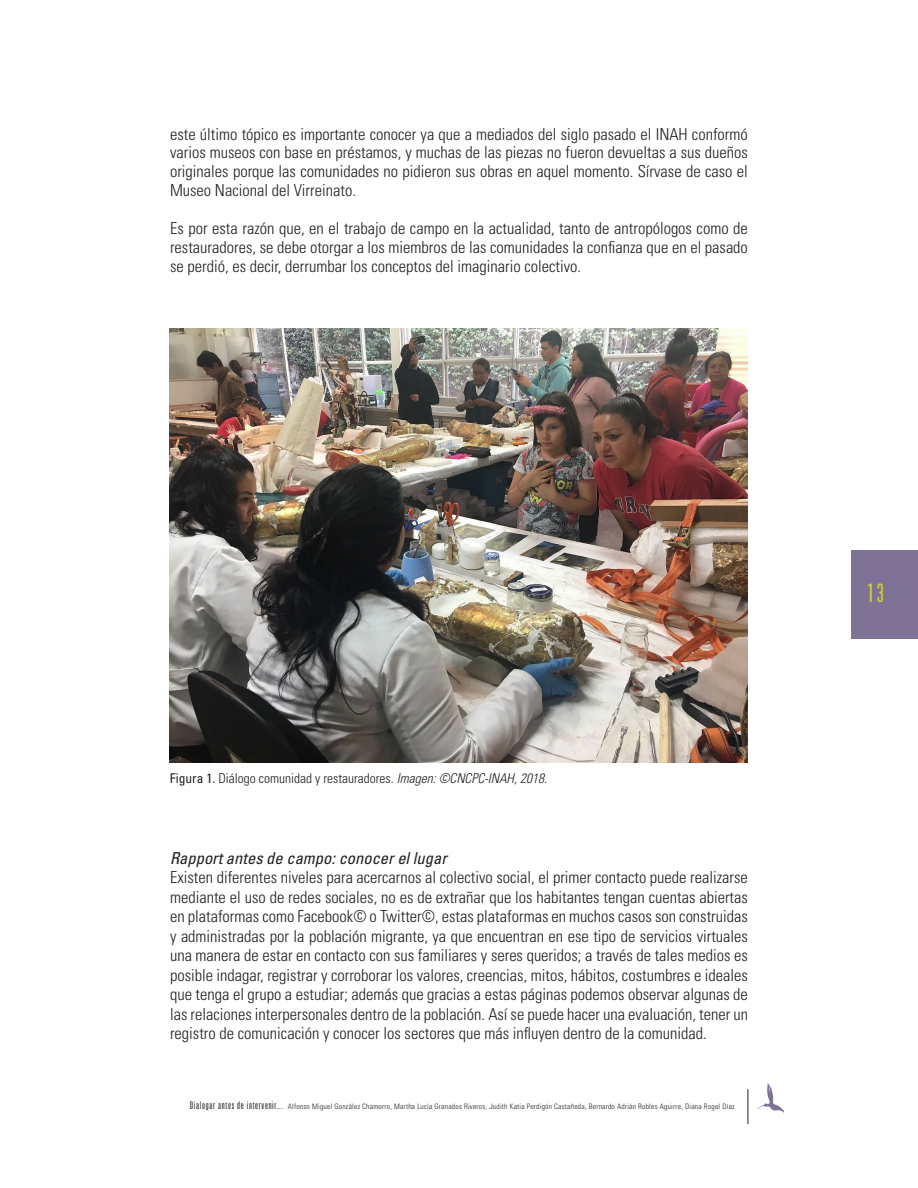
<style>
.page{position:relative;width:918px;height:1188px;background:#fff}
.page>*{position:absolute;margin:0;border:0;box-sizing:border-box;transform-origin:0 0}
.t1{font:300 ultra-condensed 25.5px "Univers LT Std";color:#d9d32c}
.t2{font:300 condensed 16.5px/19.5px "Univers LT Std";color:#231f20;text-align:justify}
.t3{font:italic condensed 16.5px "Univers LT Std";color:#231f20}
.t4{font:300 condensed 13.5px "Univers LT Std";color:#231f20}
.t5{font:300 condensed 7.5px "Univers LT Std";letter-spacing:.03em;color:#231f20}
.s1{font-weight:400}
.s2{font-style:italic}
.s3{font-stretch:ultra-condensed;font-size:10.5px}
</style>
<div class="page">
<hr style="left:748px;top:1089px;width:1px;height:35px;background:#231f20">
<div style="left:851px;top:550px;width:67px;height:88px;background:#7f7297"></div>
<svg style="left:757px;top:1083px;width:27px;height:30px"></svg>
<img style="left:170px;top:329px;width:578px;height:433px">
<p class="t2" style="left:170px;top:124px;width:579px;line-height:18.8px">este último tópico es importante conocer ya que a mediados del siglo pasado el INAH conformó varios museos con base en préstamos, y muchas de las piezas no fueron devueltas a sus dueños originales porque las comunidades no pidieron sus obras en aquel momento. Sírvase de caso el Museo Nacional del Virreinato.</p>
<p class="t2" style="left:170px;top:219px;width:579px;line-height:19px">Es por esta razón que, en el trabajo de campo en la actualidad, tanto de antropólogos como de restauradores, se debe otorgar a los miembros de las comunidades la confianza que en el pasado se perdió, es decir, derrumbar los conceptos del imaginario colectivo.</p>
<p class="t4" style="left:170px;top:770px;width:379px"><span class="s1">Figura 1.</span> Diálogo comunidad y restauradores. <span class="s2">Imagen: ©CNCPC-INAH, 2018.</span></p>
<p class="t3" style="left:170px;top:848px;width:278px">Rapport antes de campo: conocer el lugar</p>
<p class="t2" style="left:170px;top:868px;width:579px">Existen diferentes niveles para acercarnos al colectivo social, el primer contacto puede realizarse mediante el uso de redes sociales, no es de extrañar que los habitantes tengan cuentas abiertas en plataformas como Facebook© o Twitter©, estas plataformas en muchos casos son construidas y administradas por la población migrante, ya que encuentran en ese tipo de servicios virtuales una manera de estar en contacto con sus familiares y seres queridos; a través de tales medios es posible indagar, registrar y corroborar los valores, creencias, mitos, hábitos, costumbres e ideales que tenga el grupo a estudiar; además que gracias a estas páginas podemos observar algunas de las relaciones interpersonales dentro de la población. Así se puede hacer una evaluación, tener un registro de comunicación y conocer los sectores que más influyen dentro de la comunidad.</p>
<p class="t5" style="left:190px;top:1102px;width:547px"><span class="s3">Dialogar antes de intervenir...</span> Alfonso Miguel González Chamorro, Martha Lucía Granados Riveros, Judith Katia Perdigón Castañeda, Bernardo Adrián Robles Aguirre, Diana Rogel Díaz</p>
<h1 class="t1" style="left:867px;top:579px;width:18px">13</h1>
</div>
